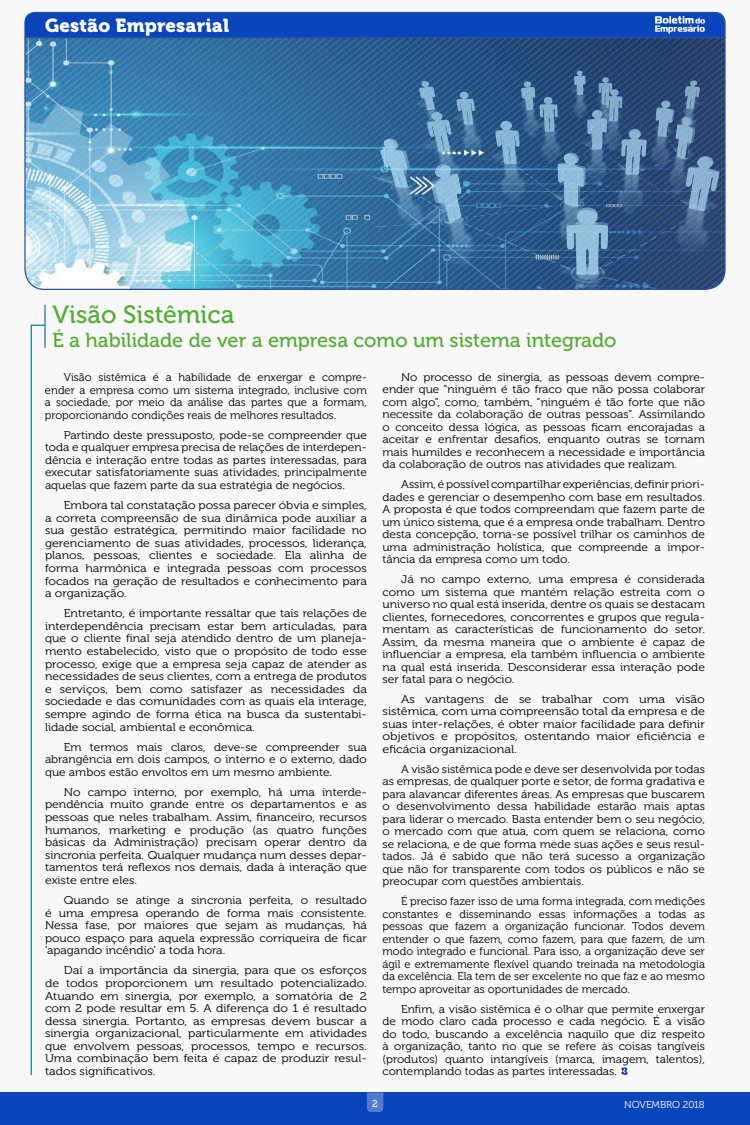
<style>
.page{position:relative;width:750px;height:1125px;background:#f8f8f8}
.page>*{position:absolute;margin:0;border:0;box-sizing:border-box;transform-origin:0 0}
.t1{font:25px "Museo 500";color:#52ad32}
.t2{font:20px "Museo 500";color:#52ad32}
.t3{font:18.75px "Museo 900";letter-spacing:.01em;color:#fff}
.t4{font:11.25px/12.5px "Museo 300";color:#000;text-align:justify;scale:1.06 1}
.t5{font:11.25px/12.6px "Museo 300";color:#000;text-align:justify;scale:1.09 1}
.t6{font:11.25px/12.5px "Museo 300";color:#000;text-align:justify;scale:1.08 1}
.t7{font:11.25px/12.5px "Museo 300";color:#000;text-align:justify}
.t8{font:11.25px/12.6px "Museo 300";color:#000;text-align:justify;scale:1.11 1}
.t9{font:11.25px/12.6px "Museo 300";color:#000;text-align:justify;scale:1.1 1}
.t10{font:11.25px/12.5px "Museo 300";color:#000;text-align:justify;scale:1.05 1}
.t11{font:11.25px/12.5px "Museo 300";color:#000;text-align:justify;scale:1.12 1}
.t12{font:10px "Museo 300";color:#fff}
.t13{font:10px "Museo 500";color:#fff}
</style>
<div class="page">
<div style="left:0;top:1092px;width:750px;height:33px;background:#0a45bb"></div>
<img style="left:24px;top:39px;width:702px;height:251px">
<svg style="left:367px;top:1092px;width:16px;height:20px"></svg>
<svg style="left:24px;top:11px;width:702px;height:28px;background:#1a50ba"></svg>
<svg style="left:621px;top:1067px;width:7px;height:8px"></svg>
<svg style="left:32px;top:325px;width:12px;height:1px"></svg>
<hr style="left:44px;top:305px;width:2px;height:43px;background:#118091">
<hr style="left:31px;top:325px;width:1px;height:750px;background:#118091">
<h3 class="t3" style="left:45px;top:15px;width:186px">Gestão Empresarial</h3>
<h1 class="t1" style="left:52px;top:300px;width:183px">Visão Sistêmica</h1>
<h2 class="t2" style="left:52px;top:329px;width:565px">É a habilidade de ver a empresa como um sistema integrado</h2>
<p class="t7" style="left:45px;top:371px;width:323px;text-indent:19px">Visão sistêmica é a habilidade de enxergar e compre&shy;ender a empresa como um sistema integrado, inclusive com a sociedade, por meio da análise das partes que a formam, proporcionando condições reais de melhores resultados.</p>
<p class="t4" style="left:45px;top:429px;width:305px;text-indent:19px">Partindo deste pressuposto, pode-se compreender que toda e qualquer empresa precisa de relações de interdepen&shy;dência e interação entre todas as partes interessadas, para executar satisfatoriamente suas atividades, principalmente aquelas que fazem parte da sua estratégia de negócios.</p>
<p class="t9" style="left:45px;top:499px;width:294px;text-indent:19px">Embora tal constatação possa parecer óbvia e simples, a correta compreensão de sua dinâmica pode auxiliar a sua gestão estratégica, permitindo maior facilidade no gerenciamento de suas atividades, processos, liderança, planos, pessoas, clientes e sociedade. Ela alinha de forma harmônica e integrada pessoas com processos focados na geração de resultados e conhecimento para a organização.</p>
<p class="t5" style="left:45px;top:607px;width:297px;text-indent:19px">Entretanto, é importante ressaltar que tais relações de interdependência precisam estar bem articuladas, para que o cliente final seja atendido dentro de um planeja&shy;mento estabelecido, visto que o propósito de todo esse processo, exige que a empresa seja capaz de atender as necessidades de seus clientes, com a entrega de produtos e serviços, bem como satisfazer as necessidades da sociedade e das comunidades com as quais ela interage, sempre agindo de forma ética na busca da sustentabi&shy;lidade social, ambiental e econômica.</p>
<p class="t4" style="left:45px;top:741px;width:305px;text-indent:19px">Em termos mais claros, deve-se compreender sua abrangência em dois campos, o interno e o externo, dado que ambos estão envoltos em um mesmo ambiente.</p>
<p class="t5" style="left:45px;top:786px;width:297px;text-indent:19px">No campo interno, por exemplo, há uma interde&shy;pendência muito grande entre os departamentos e as pessoas que neles trabalham. Assim, financeiro, recursos humanos, marketing e produção (as quatro funções básicas da Administração) precisam operar dentro da sincronia perfeita. Qualquer mudança num desses depar&shy;tamentos terá reflexos nos demais, dada à interação que existe entre eles.</p>
<p class="t6" style="left:45px;top:894px;width:300px;text-indent:19px">Quando se atinge a sincronia perfeita, o resultado é uma empresa operando de forma mais consistente.<br>Nessa fase, por maiores que sejam as mudanças, há pouco espaço para aquela expressão corriqueira de ficar ‘apagando incêndio’ a toda hora.</p>
<p class="t8" style="left:45px;top:964px;width:292px;text-indent:19px">Daí a importância da sinergia, para que os esforços de todos proporcionem um resultado potencializado.<br>Atuando em sinergia, por exemplo, a somatória de 2 com 2 pode resultar em 5. A diferença do 1 é resultado dessa sinergia. Portanto, as empresas devem buscar a sinergia organizacional, particularmente em atividades que envolvem pessoas, processos, tempo e recursos.<br>Uma combinação bem feita é capaz de produzir resul&shy;tados significativos.</p>
<p class="t4" style="left:382px;top:371px;width:306px;text-indent:19px">No processo de sinergia, as pessoas devem compre&shy;ender que “ninguém é tão fraco que não possa colaborar com algo”, como, também, “ninguém é tão forte que não necessite da colaboração de outras pessoas”. Assimilando o conceito dessa lógica, as pessoas ficam encorajadas a aceitar e enfrentar desafios, enquanto outras se tornam mais humildes e reconhecem a necessidade e importância da colaboração de outros nas atividades que realizam.</p>
<p class="t4" style="left:382px;top:478px;width:306px;text-indent:19px">Assim, é possível compartilhar experiências, definir priori&shy;dades e gerenciar o desempenho com base em resultados.<br>A proposta é que todos compreendam que fazem parte de um único sistema, que é a empresa onde trabalham. Dentro desta concepção, torna-se possível trilhar os caminhos de uma administração holística, que compreende a impor&shy;tância da empresa como um todo.</p>
<p class="t6" style="left:382px;top:573px;width:300px;text-indent:19px">Já no campo externo, uma empresa é considerada como um sistema que mantém relação estreita com o universo no qual está inserida, dentre os quais se destacam clientes, fornecedores, concorrentes e grupos que regula&shy;mentam as características de funcionamento do setor.<br>Assim, da mesma maneira que o ambiente é capaz de influenciar a empresa, ela também influencia o ambiente na qual está inserida. Desconsiderar essa interação pode ser fatal para o negócio.</p>
<p class="t11" style="left:382px;top:693px;width:289px;text-indent:19px">As vantagens de se trabalhar com uma visão sistêmica, com uma compreensão total da empresa e de suas inter-relações, é obter maior facilidade para definir objetivos e propósitos, ostentando maior eficiência e eficácia organizacional.</p>
<p class="t4" style="left:382px;top:763px;width:306px;text-indent:19px">A visão sistêmica pode e deve ser desenvolvida por todas as empresas, de qualquer porte e setor, de forma gradativa e para alavancar diferentes áreas. As empresas que buscarem o desenvolvimento dessa habilidade estarão mais aptas para liderar o mercado. Basta entender bem o seu negócio, o mercado com que atua, com quem se relaciona, como se relaciona, e de que forma mede suas ações e seus resul&shy;tados. Já é sabido que não terá sucesso a organização que não for transparente com todos os públicos e não se preocupar com questões ambientais.</p>
<p class="t7" style="left:382px;top:895px;width:324px;text-indent:19px">É preciso fazer isso de uma forma integrada, com medições constantes e disseminando essas informações a todas as pessoas que fazem a organização funcionar. Todos devem entender o que fazem, como fazem, para que fazem, de um modo integrado e funcional. Para isso, a organização deve ser ágil e extremamente flexível quando treinada na metodologia da excelência. Ela tem de ser excelente no que faz e ao mesmo tempo aproveitar as oportunidades de mercado.</p>
<p class="t10" style="left:382px;top:1003px;width:309px;text-indent:19px">Enfim, a visão sistêmica é o olhar que permite enxergar de modo claro cada processo e cada negócio. É a visão do todo, buscando a excelência naquilo que diz respeito à organização, tanto no que se refere às coisas tangíveis (produtos) quanto intangíveis (marca, imagem, talentos), contemplando todas as partes interessadas.</p>
<p class="t13" style="left:372px;top:1098px;width:7px">2</p>
<p class="t12" style="left:624px;top:1100px;width:82px">NOVEMBRO 2018</p>
</div>
